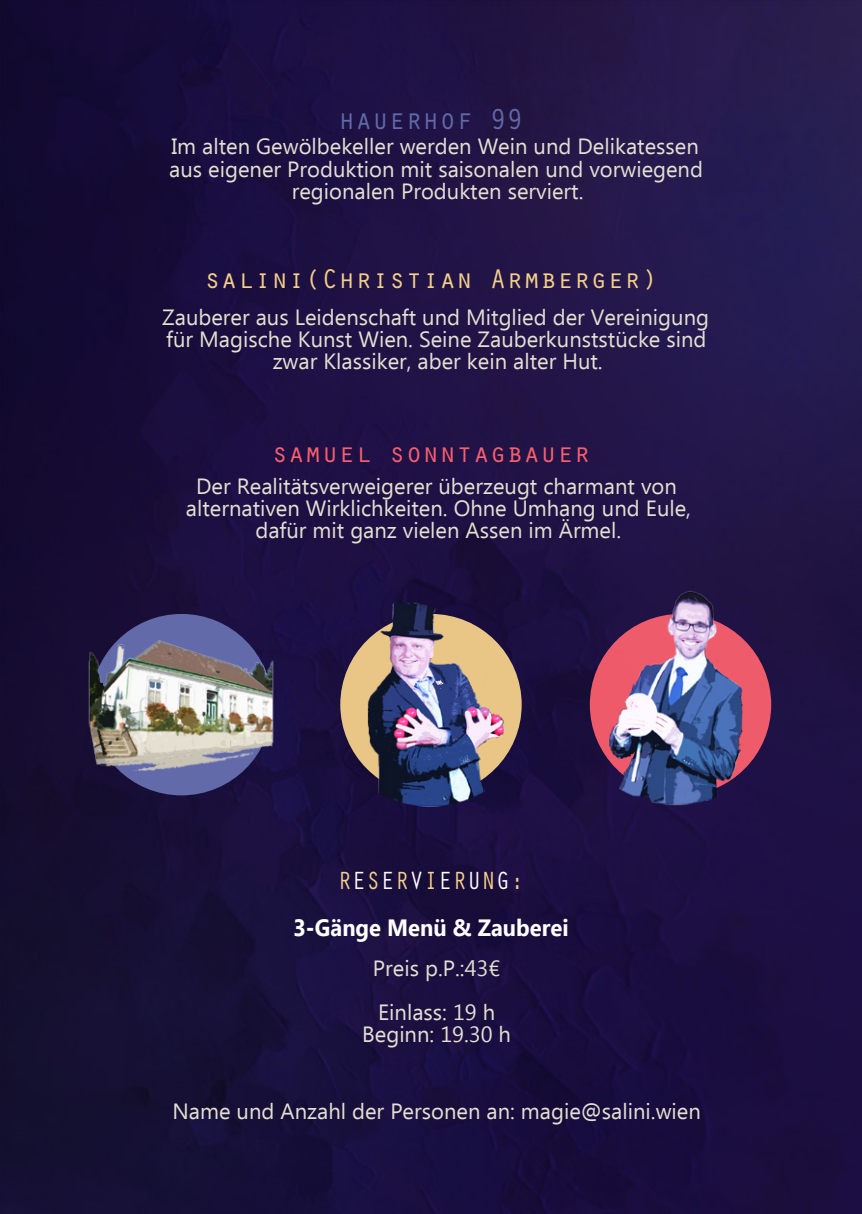
<style>
.page{position:relative;width:862px;height:1214px;background:#fff}
.page>*{position:absolute;margin:0;border:0;box-sizing:border-box;transform-origin:0 0}
.t1{font:30px "Orator Std";color:#626aa9;scale:.93 1}
.t2{font:28px "Orator Std";color:#f5d089}
.t3{font:28px "Orator Std";color:#fa5f6d}
.t4{font:25.6px "Orator Std";color:#f5d08a;scale:.93 1}
.t5{font:700 23.6px "Ebrima";color:#fff;scale:.93 1}
.t6{font:22px/22px "Ebrima";color:#e5e0d2;text-align:center}
.s1{color:#fff}
</style>
<div class="page">
<img style="left:0;top:0;width:862px;height:1213px">
<div style="left:340px;top:614px;width:182px;height:181px;background:#e9c686;border-radius:50%"></div>
<div style="left:91px;top:614px;width:181px;height:181px;background:#626aa9;border-radius:50%"></div>
<div style="left:590px;top:614px;width:181px;height:181px;background:#ee5b6a;border-radius:50%"></div>
<img style="left:79px;top:625px;width:200px;height:145px">
<img style="left:366px;top:589px;width:152px;height:238px">
<img style="left:605px;top:589px;width:137px;height:223px">
<h1 class="t1" style="left:338px;top:97px;width:200px">hauerhof 99</h1>
<p class="t6" style="left:169px;top:137px;width:535px">Im alten Gewölbekeller werden Wein und Delikatessen aus eigener Produktion mit saisonalen und vorwiegend regionalen Produkten serviert.</p>
<p class="t2" style="left:204px;top:259px;width:455px">salini(Christian Armberger)</p>
<p class="t6" style="left:162px;top:308px;width:548px">Zauberer aus Leidenschaft und Mitglied der Vereinigung für Magische Kunst Wien. Seine Zauberkunststücke sind zwar Klassiker, aber kein alter Hut.</p>
<p class="t3" style="left:271px;top:433px;width:321px">samuel sonntagbauer</p>
<p class="t6" style="left:186px;top:476px;width:507px">Der Realitätsverweigerer überzeugt charmant von alternativen Wirklichkeiten. Ohne Umhang und Eule, dafür mit ganz vielen Assen im Ärmel.</p>
<p class="t4" style="left:337px;top:862px;width:203px">R<span class="s1">E</span>S<span class="s1">E</span>R<span class="s1">V</span>I<span class="s1">E</span>R<span class="s1">U</span>N<span class="s1">G</span>:</p>
<p class="t5" style="left:293px;top:910px;width:298px">3-Gänge Menü &amp; Zauberei</p>
<p class="t6" style="left:373px;top:947px;width:129px;line-height:44px;text-align:left">Preis p.P.:43€<br>Einlass: 19 h</p>
<p class="t6" style="left:362px;top:1024px;width:150px">Beginn: 19.30 h</p>
<p class="t6" style="left:172px;top:1101px;width:530px">Name und Anzahl der Personen an: magie@salini.wien</p>
</div>
